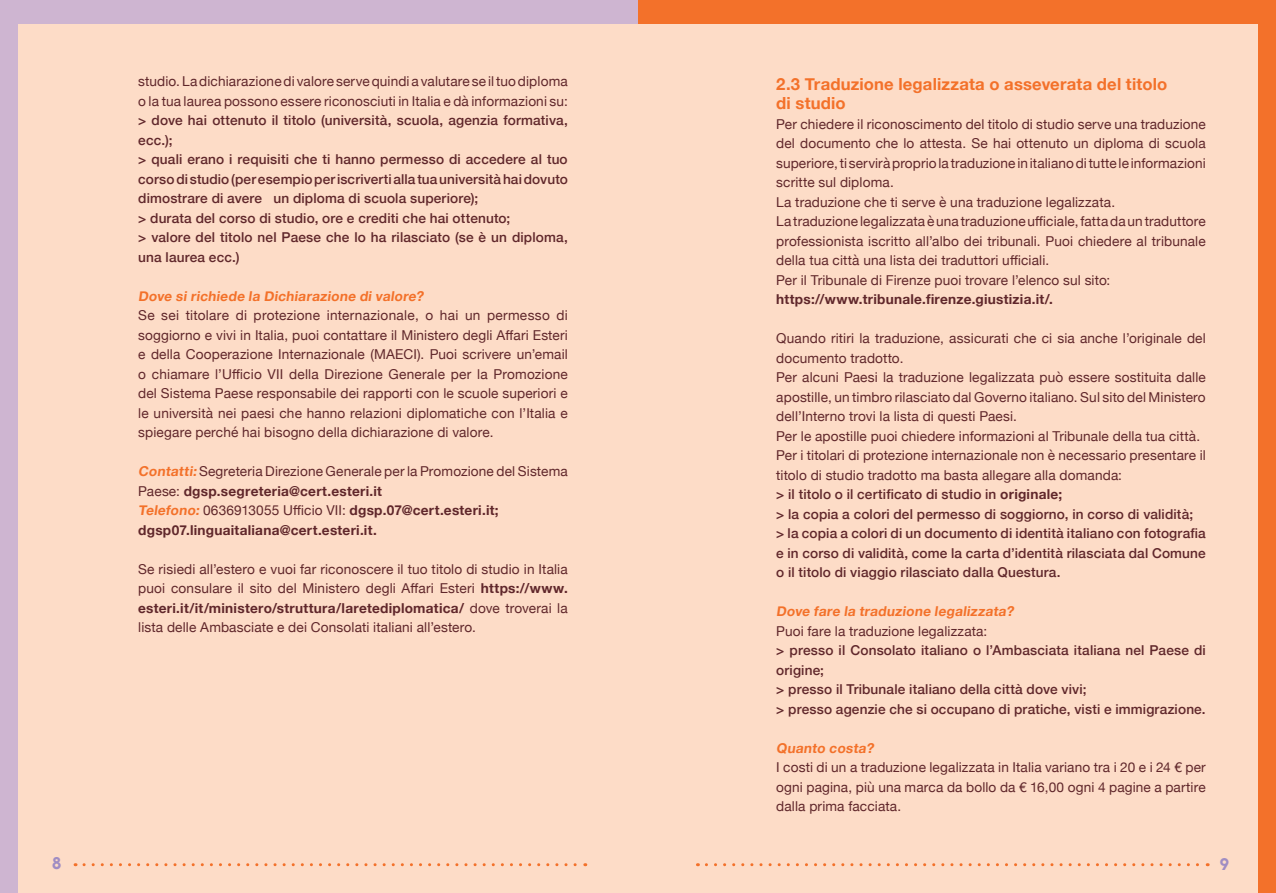
<style>
.page{position:relative;width:1276px;height:893px;background:#fddcc7}
.page>*{position:absolute;margin:0;border:0;box-sizing:border-box;transform-origin:0 0}
.t1{font:700 16.65px "Helvetica Neue";letter-spacing:.01em;color:#f3712a}
.t2{font:500 15px "LEMONMILK";color:#a08dc3}
.t3{font:13.65px/19.5px "Helvetica Neue";letter-spacing:.01em;color:#60272b;text-align:justify}
.t4{font:500 13.65px/19.5px "Helvetica Neue";letter-spacing:.01em;color:#60272b}
.t5{font:700 13.65px "Helvetica Neue";letter-spacing:.02em;color:#60272b}
.t6{font:700 13.65px "Helvetica Neue";color:#f3712a}
.s1{font-weight:700;color:#f3712a}
.s2{font-weight:700}
.s3{color:#f3712a}
.s4{font-weight:400}
</style>
<div class="page">
<svg style="left:84px;top:863px;width:502px;height:3px"></svg>
<svg style="left:706px;top:863px;width:502px;height:3px"></svg>
<div style="left:0;top:0;width:638px;height:23px;background:#ceb5d1"></div>
<div style="left:638px;top:0;width:638px;height:23px;background:#f3712a"></div>
<div style="left:0;top:0;width:18px;height:893px;background:#ceb5d1"></div>
<div style="left:1258px;top:0;width:18px;height:893px;background:#f3712a"></div>
<p class="t3" style="left:138px;top:73px;width:431px">studio. La dichiarazione di valore serve quindi a valutare se il tuo diploma o la tua laurea possono essere riconosciuti in Italia e dà informazioni su:</p>
<p class="t4" style="left:138px;top:110px;width:431px">&gt; dove hai ottenuto il titolo (università, scuola, agenzia formativa, ecc.);</p>
<p class="t4" style="left:138px;top:149px;width:431px;text-align:justify">&gt; quali erano i requisiti che ti hanno permesso di accedere al tuo corso di studio (per esempio per iscriverti alla tua università hai dovuto dimostrare di avere un diploma di scuola superiore);</p>
<p class="t4" style="left:138px;top:207px;width:374px">&gt; durata del corso di studio, ore e crediti che hai ottenuto;</p>
<p class="t4" style="left:138px;top:227px;width:431px">&gt; valore del titolo nel Paese che lo ha rilasciato (se è un diploma, una laurea ecc.)</p>
<p class="t6" style="left:138px;top:285px;width:290px">Dove sirichiede la Dichiarazione divalore?</p>
<p class="t3" style="left:138px;top:307px;width:431px">Se sei titolare di protezione internazionale, o hai un permesso di soggiorno e vivi in Italia, puoi contattare il Ministero degli Affari Esteri e della Cooperazione Internazionale (MAECI). Puoi scrivere un’email o chiamare l’Ufficio VII della Direzione Generale per la Promozione del Sistema Paese responsabile dei rapporti con le scuole superiori e le università nei paesi che hanno relazioni diplomatiche con l’Italia e spiegare perché hai bisogno della dichiarazione di valore.</p>
<p class="t3" style="left:138px;top:463px;width:431px"><span class="s1">Contatti:</span>Segreteria Direzione Generale per la Promozione del Sistema<br>Paese: <span class="s2">dgsp.segreteria@cert.esteri.it</span></p>
<p class="t5" style="left:138px;top:500px;width:362px"><span class="s3">Telefono:</span><span class="s4">0636913055 Ufficio VII:</span> dgsp.07@cert.esteri.it;</p>
<p class="t5" style="left:138px;top:519px;width:240px">dgsp07.linguaitaliana@cert.esteri.it.</p>
<p class="t3" style="left:138px;top:560px;width:431px">Se risiedi all’estero e vuoi far riconoscere il tuo titolo di studio in Italia puoi consulare il sito del Ministero degli Affari Esteri <span class="s2">https://www. esteri.it/it/ministero/struttura/laretediplomatica/</span> dove troverai la lista delle Ambasciate e dei Consolati italiani all’estero.</p>
<p class="t1" style="left:776px;top:71px;width:392px">2.3 Traduzione legalizzata o asseverata del titolo</p>
<p class="t1" style="left:776px;top:90px;width:71px">di studio</p>
<p class="t3" style="left:776px;top:115px;width:431px">Per chiedere il riconoscimento del titolo di studio serve una traduzione del documento che lo attesta. Se hai ottenuto un diploma di scuola superiore, ti servirà proprio la traduzione in italiano di tutte le informazioni scritte sul diploma.</p>
<p class="t3" style="left:776px;top:193px;width:340px">La traduzione che ti serve è una traduzione legalizzata.</p>
<p class="t3" style="left:776px;top:212px;width:431px">La traduzione legalizzata è una traduzione ufficiale, fatta da un traduttore professionista iscritto all’albo dei tribunali. Puoi chiedere al tribunale della tua città una lista dei traduttori ufficiali.</p>
<p class="t3" style="left:776px;top:271px;width:336px">Per il Tribunale di Firenze puoi trovare l’elenco sul sito:</p>
<p class="t5" style="left:776px;top:289px;width:278px">https://www.tribunale.firenze.giustizia.it/.</p>
<p class="t3" style="left:776px;top:329px;width:431px">Quando ritiri la traduzione, assicurati che ci sia anche l’originale del documento tradotto.</p>
<p class="t3" style="left:776px;top:368px;width:431px">Per alcuni Paesi la traduzione legalizzata può essere sostituita dalle apostille, un timbro rilasciato dal Governo italiano. Sul sito del Ministero dell’Interno trovi la lista di questi Paesi.</p>
<p class="t3" style="left:776px;top:427px;width:425px">Per le apostille puoi chiedere informazioni al Tribunale della tua città.</p>
<p class="t3" style="left:776px;top:446px;width:431px">Per i titolari di protezione internazionale non è necessario presentare il titolo di studio tradotto ma basta allegare alla domanda:</p>
<p class="t4" style="left:776px;top:483px;width:287px">&gt; il titolo o il certificato di studio in <span class="s2">originale;</span></p>
<p class="t4" style="left:776px;top:503px;width:418px">&gt; la copia a colori del permesso di soggiorno, in corso di validità;</p>
<p class="t4" style="left:776px;top:522px;width:431px;text-align:justify">&gt; la copia a colori di un documento di identità italiano con fotografia e in corso di validità, come la carta d’identità rilasciata dal Comune o il titolo di viaggio rilasciato dalla Questura.</p>
<p class="t6" style="left:776px;top:601px;width:242px">Dove fare la traduzione legalizzata?</p>
<p class="t3" style="left:776px;top:622px;width:213px">Puoi fare la traduzione legalizzata:</p>
<p class="t4" style="left:776px;top:639px;width:431px">&gt; presso il Consolato italiano o l’Ambasciata italiana nel Paese di origine;</p>
<p class="t4" style="left:776px;top:678px;width:312px">&gt; presso il Tribunale italiano della città dove vivi;</p>
<p class="t4" style="left:776px;top:698px;width:431px">&gt; presso agenzie che si occupano di pratiche, visti e immigrazione.</p>
<p class="t6" style="left:776px;top:737px;width:102px">Quanto costa?</p>
<p class="t3" style="left:776px;top:758px;width:431px">I costi di un a traduzione legalizzata in Italia variano tra i 20 e i 24 € per ogni pagina, più una marca da bollo da € 16,00 ogni 4 pagine a partire dalla prima facciata.</p>
<p class="t2" style="left:52px;top:853px;width:11px">8</p>
<p class="t2" style="left:1219px;top:854px;width:11px">9</p>
</div>
